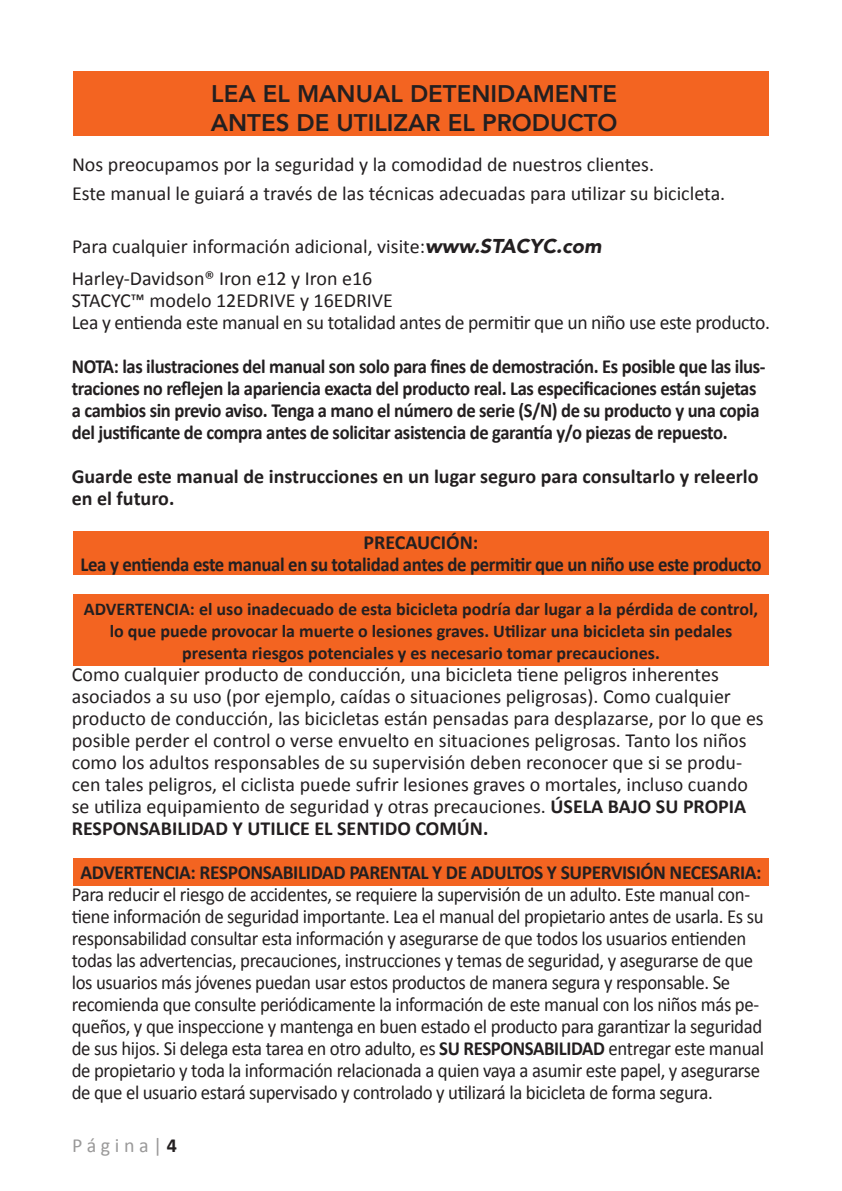
<style>
.page{position:relative;width:842px;height:1191px;background:#fff}
.page>*{position:absolute;margin:0;border:0;box-sizing:border-box;transform-origin:0 0}
.t1{font:800 24px/28.8px "Avenir";color:#231f20}
.t2{font:20px/22px "Calibri";letter-spacing:-.02em;color:#231f20;scale:.94 1}
.t3{font:20px/22px "Calibri";color:#231f20}
.t4{font:700 20px/22px "Calibri";letter-spacing:-.02em;color:#231f20;scale:.93 1}
.t5{font:700 20px/22px "Calibri";letter-spacing:-.02em;color:#231f20;text-align:center}
.t6{font:20px/22px "Calibri";letter-spacing:-.02em;color:#231f20}
.t7{font:700 20px/22px "Calibri";color:#231f20}
.t8{font:20px "Calibri";color:#9a9999}
.t9{font:700 18px/22px "Calibri";color:#231f20;text-align:center}
.s1{font-family:"Avenir";font-weight:900;font-style:italic}
.s2{font-weight:700}
.s3{font-weight:700;color:#231f20}
</style>
<div class="page">
<div style="left:73px;top:595px;width:696px;height:71px;background:#f36421"></div>
<div style="left:73px;top:532px;width:696px;height:43px;background:#f36421"></div>
<div style="left:73px;top:72px;width:696px;height:64px;background:#f36421"></div>
<div style="left:73px;top:858px;width:696px;height:27px;background:#f36421"></div>
<p class="t1" style="left:211px;top:80px;width:408px">LEA EL MANUAL DETENIDAMENTE<br>ANTES DE UTILIZAR EL PRODUCTO</p>
<p class="t3" style="left:72px;top:150px;width:655px;line-height:28.8px">Nos preocupamos por la seguridad y la comodidad de nuestros clientes.<br>Este manual le guiará a través de las técnicas adecuadas para utilizar su bicicleta.</p>
<p class="t3" style="left:72px;top:230px;width:531px;line-height:32.2px">Para cualquier información adicional, visite:<span class="s1">www.STACYC.com<br></span>Harley-Davidson® Iron e12 y Iron e16</p>
<p class="t6" style="left:72px;top:289px;width:699px">STACYC™ modelo 12EDRIVE y 16EDRIVE<br>Lea y entienda este manual en su totalidad antes de permitir que un niño use este producto.</p>
<p class="t4" style="left:72px;top:355px;width:747px">NOTA: las ilustraciones del manual son solo para fines de demostración. Es posible que las ilus&shy;traciones no reflejen la apariencia exacta del producto real. Las especificaciones están sujetas a cambios sin previo aviso. Tenga a mano el número de serie (S/N) de su producto y una copia del justificante de compra antes de solicitar asistencia de garantía y/o piezas de repuesto.</p>
<p class="t7" style="left:72px;top:465px;width:688px">Guarde este manual de instrucciones en un lugar seguro para consultarlo y releerlo en el futuro.</p>
<p class="t5" style="left:81px;top:531px;width:682px">PRECAUCIÓN:<br>Lea y entienda este manual en su totalidad antes de permitir que un niño use este producto</p>
<p class="t9" style="left:84px;top:598px;width:676px">ADVERTENCIA: el uso inadecuado de esta bicicleta podría dar lugar a la pérdida de control, lo que puede provocar la muerte o lesiones graves. Utilizar una bicicleta sin pedales presenta riesgos potenciales y es necesario tomar precauciones.</p>
<p class="t3" style="left:72px;top:663px;width:693px">Como cualquier producto de conducción, una bicicleta tiene peligros inherentes asociados a su uso (por ejemplo, caídas o situaciones peligrosas). Como cualquier producto de conducción, las bicicletas están pensadas para desplazarse, por lo que es posible perder el control o verse envuelto en situaciones peligrosas. Tanto los niños como los adultos responsables de su supervisión deben reconocer que si se produ&shy;cen tales peligros, el ciclista puede sufrir lesiones graves o mortales, incluso cuando se utiliza equipamiento de seguridad y otras precauciones. <span class="s2">ÚSELA BAJO SU PROPIA RESPONSABILIDAD Y UTILICE EL SENTIDO COMÚN.</span></p>
<p class="t5" style="left:80px;top:861px;width:682px">ADVERTENCIA: RESPONSABILIDAD PARENTAL Y DE ADULTOS Y SUPERVISIÓN NECESARIA:</p>
<p class="t2" style="left:72px;top:883px;width:738px">Para reducir el riesgo de accidentes, se requiere la supervisión de un adulto. Este manual con&shy;tiene información de seguridad importante. Lea el manual del propietario antes de usarla. Es su responsabilidad consultar esta información y asegurarse de que todos los usuarios entienden todas las advertencias, precauciones, instrucciones y temas de seguridad, y asegurarse de que los usuarios más jóvenes puedan usar estos productos de manera segura y responsable. Se recomienda que consulte periódicamente la información de este manual con los niños más pe&shy;queños, y que inspeccione y mantenga en buen estado el producto para garantizar la seguridad de sus hijos. Si delega esta tarea en otro adulto, es <span class="s2">SU RESPONSABILIDAD</span> entregar este manual de propietario y toda la información relacionada a quien vaya a asumir este papel, y asegurarse de que el usuario estará supervisado y controlado y utilizará la bicicleta de forma segura.</p>
<p class="t8" style="left:72px;top:1133px;width:106px">P á g i n a | <span class="s3">4</span></p>
</div>
